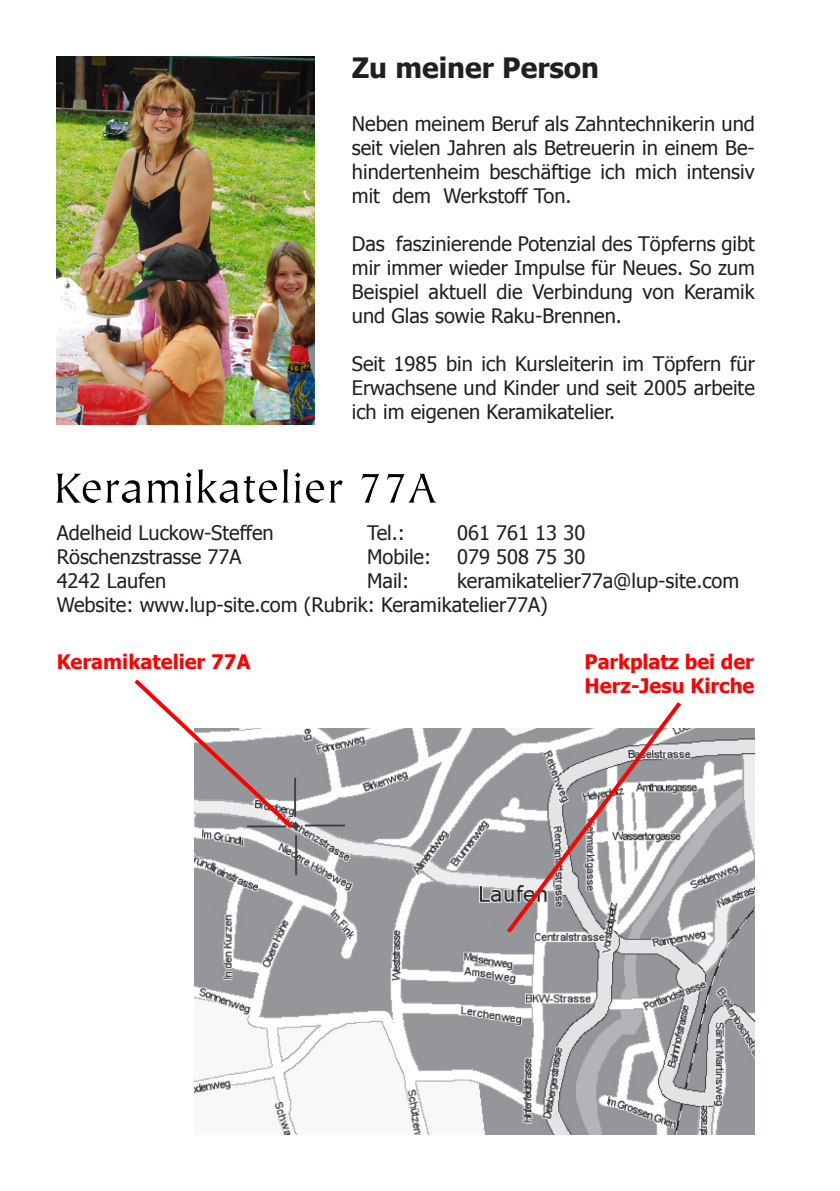
<style>
.page{position:relative;width:840px;height:1191px;background:#fff}
.page>*{position:absolute;margin:0;border:0;box-sizing:border-box;transform-origin:0 0}
.t1{font:700 28px "Tahoma";color:#231f20}
.t2{font:20px/24px "Tahoma";color:#231f20;text-align:justify}
.t3{font:700 20px/24px "Tahoma";color:#f00}
</style>
<div class="page">
<img style="left:57px;top:57px;width:257px;height:367px">
<img style="left:194px;top:728px;width:560px;height:406px">
<svg style="left:134px;top:679px;width:162px;height:153px"></svg>
<svg style="left:502px;top:702px;width:182px;height:235px"></svg>
<img style="left:57px;top:469px;width:378px;height:34px">
<h1 class="t1" style="left:351px;top:48px;width:249px">Zu meiner Person</h1>
<p class="t2" style="left:351px;top:113px;width:404px">Neben meinem Beruf als Zahntechnikerin und seit vielen Jahren als Betreuerin in einem Be&shy;hindertenheim beschäftige ich mich intensiv mit dem Werkstoff Ton.</p>
<p class="t2" style="left:351px;top:233px;width:404px">Das faszinierende Potenzial des Töpferns gibt mir immer wieder Impulse für Neues. So zum Beispiel aktuell die Verbindung von Keramik und Glas sowie Raku-Brennen.</p>
<p class="t2" style="left:351px;top:353px;width:404px">Seit 1985 bin ich Kursleiterin im Töpfern für Erwachsene und Kinder und seit 2005 arbeite ich im eigenen Keramikatelier.</p>
<p class="t2" style="left:57px;top:521px;width:218px">Adelheid Luckow-Steffen</p>
<p class="t2" style="left:367px;top:521px;width:39px">Tel.:</p>
<p class="t2" style="left:457px;top:521px;width:129px">061 761 13 30</p>
<p class="t2" style="left:57px;top:545px;width:186px">Röschenzstrasse 77A</p>
<p class="t2" style="left:367px;top:545px;width:66px">Mobile:</p>
<p class="t2" style="left:457px;top:545px;width:129px">079 508 75 30</p>
<p class="t2" style="left:57px;top:569px;width:111px">4242 Laufen</p>
<p class="t2" style="left:367px;top:569px;width:44px">Mail:</p>
<p class="t2" style="left:57px;top:569px;width:683px;text-indent:400px">keramikatelier77a@lup-site.com<br>Website: www.lup-site.com (Rubrik: Keramikatelier77A)</p>
<p class="t3" style="left:57px;top:650px;width:195px">Keramikatelier 77A</p>
<p class="t3" style="left:584px;top:650px;width:171px">Parkplatz bei der<br>Herz-Jesu Kirche</p>
</div>
